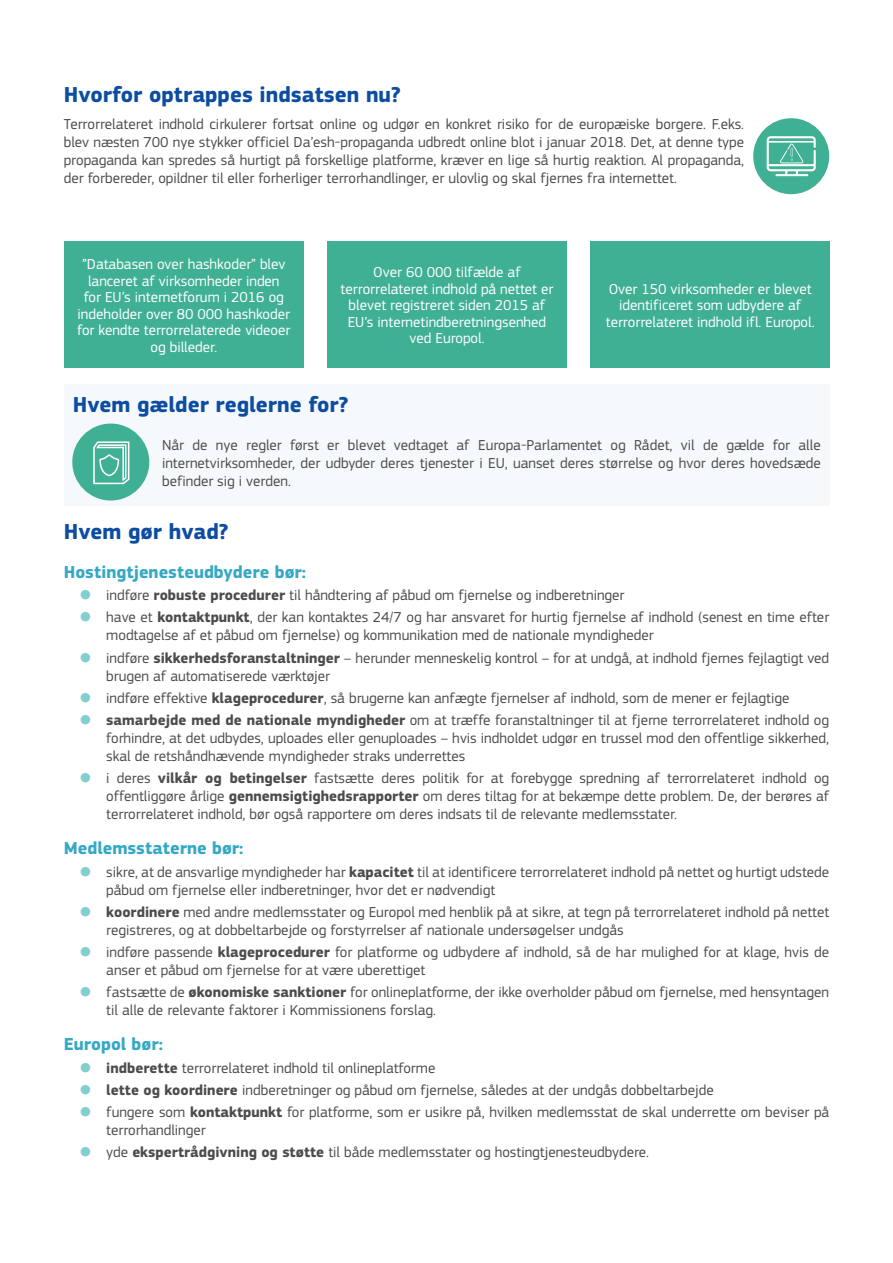
<style>
.page{position:relative;width:893px;height:1263px;background:#fff}
.page>*{position:absolute;margin:0;border:0;box-sizing:border-box;transform-origin:0 0}
.title_1{font:700 22.5px "EC Square Sans Pro";color:#0d4da1}
.title_2{font:700 18px "EC Square Sans Pro";color:#35a9c4}
.body_break{font:15px/18px "EC Square Sans Pro";color:#4b4c4d}
.box_3{font:15px/16.5px "EC Square Sans Pro";color:#fff;text-align:center}
.s1{color:#81cfcf}
.s2{font-weight:700}
</style>
<div class="page">
<div style="left:64px;top:385px;width:766px;height:121px;background:#f5f9fb"></div>
<div style="left:753px;top:118px;width:76px;height:76px;background:#40b094;border-radius:50%"></div>
<svg style="left:767px;top:136px;width:49px;height:40px"></svg>
<div style="left:64px;top:242px;width:239px;height:126px;background:#40b094"></div>
<div style="left:591px;top:242px;width:239px;height:126px;background:#40b094"></div>
<div style="left:327px;top:242px;width:239px;height:126px;background:#40b094"></div>
<div style="left:72px;top:424px;width:77px;height:76px;background:#40b094;border-radius:50%"></div>
<svg style="left:93px;top:441px;width:37px;height:44px"></svg>
<p class="title_1" style="left:64px;top:81px;width:339px">Hvorfor optrappes indsatsen nu?</p>
<p class="body_break" style="left:64px;top:116px;width:682px;text-align:justify">Terrorrelateret indhold cirkulerer fortsat online og udgør en konkret risiko for de europæiske borgere. F.eks. blev næsten 700 nye stykker officiel Da’esh-propaganda udbredt online blot i januar 2018. Det, at denne type propaganda kan spredes så hurtigt på forskellige platforme, kræver en lige så hurtig reaktion. Al propaganda, der forbereder, opildner til eller forherliger terrorhandlinger, er ulovlig og skal fjernes fra internettet.</p>
<p class="box_3" style="left:77px;top:256px;width:215px">”Databasen over hashkoder” blev lanceret af virksomheder inden<br>for EU’s internetforum i 2016 og indeholder over 80 000 hashkoder for kendte terrorrelaterede videoer og billeder.</p>
<p class="box_3" style="left:341px;top:264px;width:214px">Over 60 000 tilfælde af terrorrelateret indhold på nettet er blevet registreret siden 2015 af<br>EU’s internetindberetningsenhed ved Europol.</p>
<p class="title_1" style="left:73px;top:391px;width:277px">Hvem gælder reglerne for?</p>
<p class="box_3" style="left:606px;top:281px;width:210px">Over 150 virksomheder er blevet identificeret som udbydere af terrorrelateret indhold ifl. Europol.</p>
<p class="body_break" style="left:162px;top:436px;width:660px;text-align:justify">Når de nye regler først er blevet vedtaget af Europa-Parlamentet og Rådet, vil de gælde for alle internetvirksomheder, der udbyder deres tjenester i EU, uanset deres størrelse og hvor deres hovedsæde befinder sig i verden.</p>
<p class="title_1" style="left:64px;top:518px;width:166px">Hvem gør hvad?</p>
<p class="title_2" style="left:64px;top:561px;width:244px">Hostingtjenesteudbydere bør:</p>
<p class="body_break" style="left:79px;top:586px;width:547px"><span class="s1">●</span> indføre <span class="s2">robuste procedurer</span> til håndtering af påbud om fjernelse og indberetninger</p>
<p class="body_break" style="left:106px;top:608px;width:724px;text-indent:-27px"><span class="s1">●</span> have et <span class="s2">kontaktpunkt</span>, der kan kontaktes 24/7 og har ansvaret for hurtig fjernelse af indhold (senest en time efter modtagelse af et påbud om fjernelse) og kommunikation med de nationale myndigheder</p>
<p class="body_break" style="left:106px;top:649px;width:724px;text-indent:-27px"><span class="s1">●</span> indføre <span class="s2">sikkerhedsforanstaltninger</span> – herunder menneskelig kontrol – for at undgå, at indhold fjernes fejlagtigt ved brugen af automatiserede værktøjer</p>
<p class="body_break" style="left:79px;top:689px;width:712px"><span class="s1">●</span> indføre effektive <span class="s2">klageprocedurer</span>, så brugerne kan anfægte fjernelser af indhold, som de mener er fejlagtige</p>
<p class="body_break" style="left:106px;top:711px;width:724px;text-align:justify;text-indent:-27px"><span class="s1">●</span> <span class="s2">samarbejde med de nationale myndigheder</span> om at træffe foranstaltninger til at fjerne terrorrelateret indhold og forhindre, at det udbydes, uploades eller genuploades – hvis indholdet udgør en trussel mod den offentlige sikkerhed, skal de retshåndhævende myndigheder straks underrettes</p>
<p class="body_break" style="left:106px;top:769px;width:724px;text-align:justify;text-indent:-27px"><span class="s1">●</span> i deres <span class="s2">vilkår og betingelser</span> fastsætte deres politik for at forebygge spredning af terrorrelateret indhold og offentliggøre årlige <span class="s2">gennemsigtighedsrapporter</span> om deres tiltag for at bekæmpe dette problem. De, der berøres af terrorrelateret indhold, bør også rapportere om deres indsats til de relevante medlemsstater.</p>
<p class="title_2" style="left:64px;top:838px;width:181px">Medlemsstaterne bør:</p>
<p class="body_break" style="left:106px;top:863px;width:724px;text-indent:-27px"><span class="s1">●</span> sikre, at de ansvarlige myndigheder har <span class="s2">kapacitet</span> til at identificere terrorrelateret indhold på nettet og hurtigt udstede påbud om fjernelse eller indberetninger, hvor det er nødvendigt</p>
<p class="body_break" style="left:106px;top:903px;width:724px;text-indent:-27px"><span class="s1">●</span> <span class="s2">koordinere</span> med andre medlemsstater og Europol med henblik på at sikre, at tegn på terrorrelateret indhold på nettet registreres, og at dobbeltarbejde og forstyrrelser af nationale undersøgelser undgås</p>
<p class="body_break" style="left:106px;top:943px;width:724px;text-indent:-27px"><span class="s1">●</span> indføre passende <span class="s2">klageprocedurer</span> for platforme og udbydere af indhold, så de har mulighed for at klage, hvis de anser et påbud om fjernelse for at være uberettiget</p>
<p class="body_break" style="left:106px;top:983px;width:724px;text-indent:-27px"><span class="s1">●</span> fastsætte de <span class="s2">økonomiske sanktioner</span> for onlineplatforme, der ikke overholder påbud om fjernelse, med hensyntagen til alle de relevante faktorer i Kommissionens forslag.</p>
<p class="title_2" style="left:64px;top:1034px;width:101px">Europol bør:</p>
<p class="body_break" style="left:79px;top:1059px;width:358px"><span class="s1">●</span> <span class="s2">indberette</span> terrorrelateret indhold til onlineplatforme</p>
<p class="body_break" style="left:79px;top:1081px;width:636px"><span class="s1">●</span> <span class="s2">lette og koordinere</span> indberetninger og påbud om fjernelse, således at der undgås dobbeltarbejde</p>
<p class="body_break" style="left:106px;top:1103px;width:724px;text-indent:-27px"><span class="s1">●</span> fungere som <span class="s2">kontaktpunkt</span> for platforme, som er usikre på, hvilken medlemsstat de skal underrette om beviser på terrorhandlinger</p>
<p class="body_break" style="left:79px;top:1143px;width:571px"><span class="s1">●</span> yde <span class="s2">ekspertrådgivning og støtte</span> til både medlemsstater og hostingtjenesteudbydere.</p>
</div>
